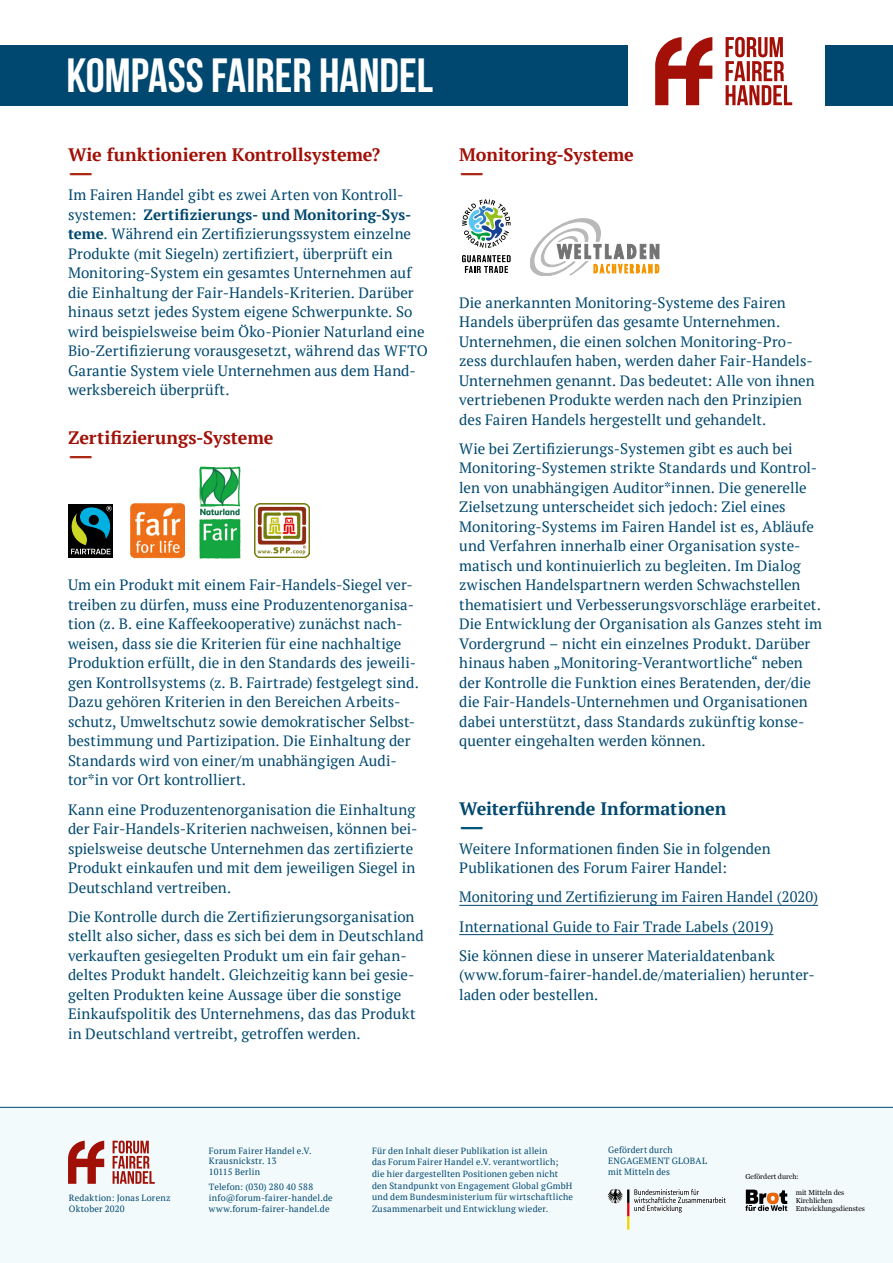
<style>
.page{position:relative;width:893px;height:1263px;background:#fff}
.page>*{position:absolute;margin:0;border:0;box-sizing:border-box;transform-origin:0 0}
.t1{font:48px "Bebas Neue";color:#fff}
.t2{font:700 28.8px "Source Serif Pro";color:#aa2a16;scale:1.67 1}
.t3{font:700 28.8px "Source Serif Pro";color:#00557c;scale:1.67 1}
.t4{font:700 18px "PT Serif";letter-spacing:-.005em;color:#a11007}
.t5{font:700 18px "PT Serif";letter-spacing:-.01em;color:#00486f}
.t6{font:15px/19.5px "PT Serif";color:#00486f}
.t7{font:9px/10.8px "PT Serif";letter-spacing:.025em;color:#00486f}
.t8{font:7.2px/15.8px "Georgia";color:#000}
.s1{font-weight:700}
</style>
<div class="page">
<div style="left:0;top:45px;width:893px;height:60px;background:#00486f"></div>
<div style="left:0;top:1107px;width:893px;height:156px;background:#f3fafc"></div>
<hr style="left:0;top:1107px;width:893px;height:1px;background:#00486f">
<hr style="left:459px;top:905px;width:359px;height:1px;background:#00486f">
<hr style="left:459px;top:934px;width:314px;height:1px;background:#00486f">
<svg style="left:607px;top:1189px;width:119px;height:40px"></svg>
<svg style="left:745px;top:1189px;width:42px;height:22px"></svg>
<div style="left:628px;top:3px;width:197px;height:109px;background:#fff"></div>
<svg style="left:655px;top:37px;width:57px;height:68px"></svg>
<svg style="left:726px;top:37px;width:66px;height:68px"></svg>
<svg style="left:68px;top:1141px;width:36px;height:43px"></svg>
<svg style="left:113px;top:1140px;width:42px;height:44px"></svg>
<div style="left:68px;top:503px;width:45px;height:56px;background:linear-gradient(to right,#000,#010101)"></div>
<svg style="left:71px;top:506px;width:41px;height:48px;background:#244e45"></svg>
<img style="left:130px;top:503px;width:55px;height:56px">
<img style="left:199px;top:466px;width:42px;height:93px">
<img style="left:255px;top:503px;width:54px;height:55px">
<svg style="left:462px;top:255px;width:49px;height:18px"></svg>
<svg style="left:462px;top:199px;width:49px;height:49px"></svg>
<svg style="left:530px;top:219px;width:129px;height:57px"></svg>
<h1 class="t1" style="left:66px;top:50px;width:368px">KOMPASS FAIRER HANDEL</h1>
<p class="t4" style="left:68px;top:143px;width:314px">Wie funktionieren Kontrollsysteme?</p>
<h2 class="t2" style="left:68px;top:147px;width:17px">_</h2>
<p class="t6" style="left:68px;top:185px;width:361px">Im Fairen Handel gibt es zwei Arten von Kontroll&shy;systemen: <span class="s1">Zertifizierungs- und Monitoring-Sys&shy;teme</span>. Während ein Zertifizierungssystem einzelne Produkte (mit Siegeln) zertifiziert, überprüft ein Monitoring-System ein gesamtes Unternehmen auf die Einhaltung der Fair-Handels-Kriterien. Darüber hinaus setzt jedes System eigene Schwerpunkte. So wird beispielsweise beim Öko-Pionier Naturland eine Bio-Zertifizierung vorausgesetzt, während das WFTO Garantie System viele Unternehmen aus dem Hand&shy;werksbereich überprüft.</p>
<p class="t4" style="left:68px;top:426px;width:207px">Zertifizierungs-Systeme</p>
<h2 class="t2" style="left:68px;top:430px;width:17px">_</h2>
<p class="t6" style="left:68px;top:575px;width:352px">Um ein Produkt mit einem Fair-Handels-Siegel ver&shy;treiben zu dürfen, muss eine Produzentenorganisa&shy;tion (z. B. eine Kaffeekooperative) zunächst nach&shy;weisen, dass sie die Kriterien für eine nachhaltige Produktion erfüllt, die in den Standards des jeweili&shy;gen Kontrollsystems (z. B. Fairtrade) festgelegt sind.<br>Dazu gehören Kriterien in den Bereichen Arbeits&shy;schutz, Umweltschutz sowie demokratischer Selbst&shy;bestimmung und Partizipation. Die Einhaltung der Standards wird von einer/m unabhängigen Audi&shy;tor*in vor Ort kontrolliert.</p>
<p class="t6" style="left:68px;top:799px;width:351px">Kann eine Produzentenorganisation die Einhaltung der Fair-Handels-Kriterien nachweisen, können bei&shy;spielsweise deutsche Unternehmen das zertifizierte Produkt einkaufen und mit dem jeweiligen Siegel in Deutschland vertreiben.</p>
<p class="t6" style="left:68px;top:907px;width:357px">Die Kontrolle durch die Zertifizierungsorganisation stellt also sicher, dass es sich bei dem in Deutschland verkauften gesiegelten Produkt um ein fair gehan&shy;deltes Produkt handelt. Gleichzeitig kann bei gesie&shy;gelten Produkten keine Aussage über die sonstige Einkaufspolitik des Unternehmens, das das Produkt in Deutschland vertreibt, getroffen werden.</p>
<p class="t4" style="left:459px;top:143px;width:176px">Monitoring-Systeme</p>
<h2 class="t2" style="left:459px;top:147px;width:17px">_</h2>
<p class="t6" style="left:459px;top:292px;width:357px">Die anerkannten Monitoring-Systeme des Fairen Handels überprüfen das gesamte Unternehmen.<br>Unternehmen, die einen solchen Monitoring-Pro&shy;zess durchlaufen haben, werden daher Fair-Handels-Unternehmen genannt. Das bedeutet: Alle von ihnen vertriebenen Produkte werden nach den Prinzipien des Fairen Handels hergestellt und gehandelt.</p>
<p class="t6" style="left:459px;top:439px;width:364px">Wie bei Zertifizierungs-Systemen gibt es auch bei Monitoring-Systemen strikte Standards und Kontrol&shy;len von unabhängigen Auditor*innen. Die generelle Zielsetzung unterscheidet sich jedoch: Ziel eines Monitoring-Systems im Fairen Handel ist es, Abläufe und Verfahren innerhalb einer Organisation syste&shy;matisch und kontinuierlich zu begleiten. Im Dialog zwischen Handelspartnern werden Schwachstellen thematisiert und Verbesserungsvorschläge erarbeitet.<br>Die Entwicklung der Organisation als Ganzes steht im Vordergrund – nicht ein einzelnes Produkt. Darüber hinaus haben „Monitoring-Verantwortliche“ neben der Kontrolle die Funktion eines Beratenden, der/die die Fair-Handels-Unternehmen und Organisationen dabei unterstützt, dass Standards zukünftig konse&shy;quenter eingehalten werden können.</p>
<p class="t5" style="left:459px;top:796px;width:268px">Weiterführende Informationen</p>
<h2 class="t3" style="left:459px;top:800px;width:17px">_</h2>
<p class="t6" style="left:459px;top:838px;width:313px">Weitere Informationen finden Sie in folgenden<br>Publikationen des Forum Fairer Handel:</p>
<p class="t6" style="left:459px;top:882px;width:360px;line-height:29.2px">Monitoring und Zertifizierung im Fairen Handel (2020)<br>International Guide to Fair Trade Labels (2019)<br>Sie können diese in unserer Materialdatenbank</p>
<p class="t6" style="left:459px;top:965px;width:357px">(www.forum-fairer-handel.de/materialien) herunter&shy;laden oder bestellen.</p>
<p class="t7" style="left:69px;top:1192px;width:103px">Redaktion: Jonas Lorenz<br>Oktober 2020</p>
<p class="t7" style="left:209px;top:1145px;width:104px">Forum Fairer Handel e.V.<br>Krausnickstr. 13<br>10115 Berlin</p>
<p class="t7" style="left:209px;top:1181px;width:125px">Telefon: (030) 280 40 588 info@forum-fairer-handel.de www.forum-fairer-handel.de</p>
<p class="t7" style="left:372px;top:1144px;width:203px;line-height:11.7px">Für den Inhalt dieser Publikation ist allein<br>das Forum Fairer Handel e.V. verantwortlich; die hier dargestellten Positionen geben nicht den Standpunkt von Engagement Global gGmbH und dem Bundesministerium für wirtschaftliche Zusammenarbeit und Entwicklung wieder.</p>
<p class="t7" style="left:608px;top:1144px;width:100px">Gefördert durch<br>ENGAGEMENT GLOBAL mit Mitteln des</p>
<p class="t8" style="left:796px;top:1168px;width:50px;text-indent:-50px">Gefördert durch:<br>mit Mitteln des</p>
<p class="t8" style="left:796px;top:1196px;width:71px;line-height:7.9px">Kirchlichen<br>Entwicklungsdienstes</p>
</div>
